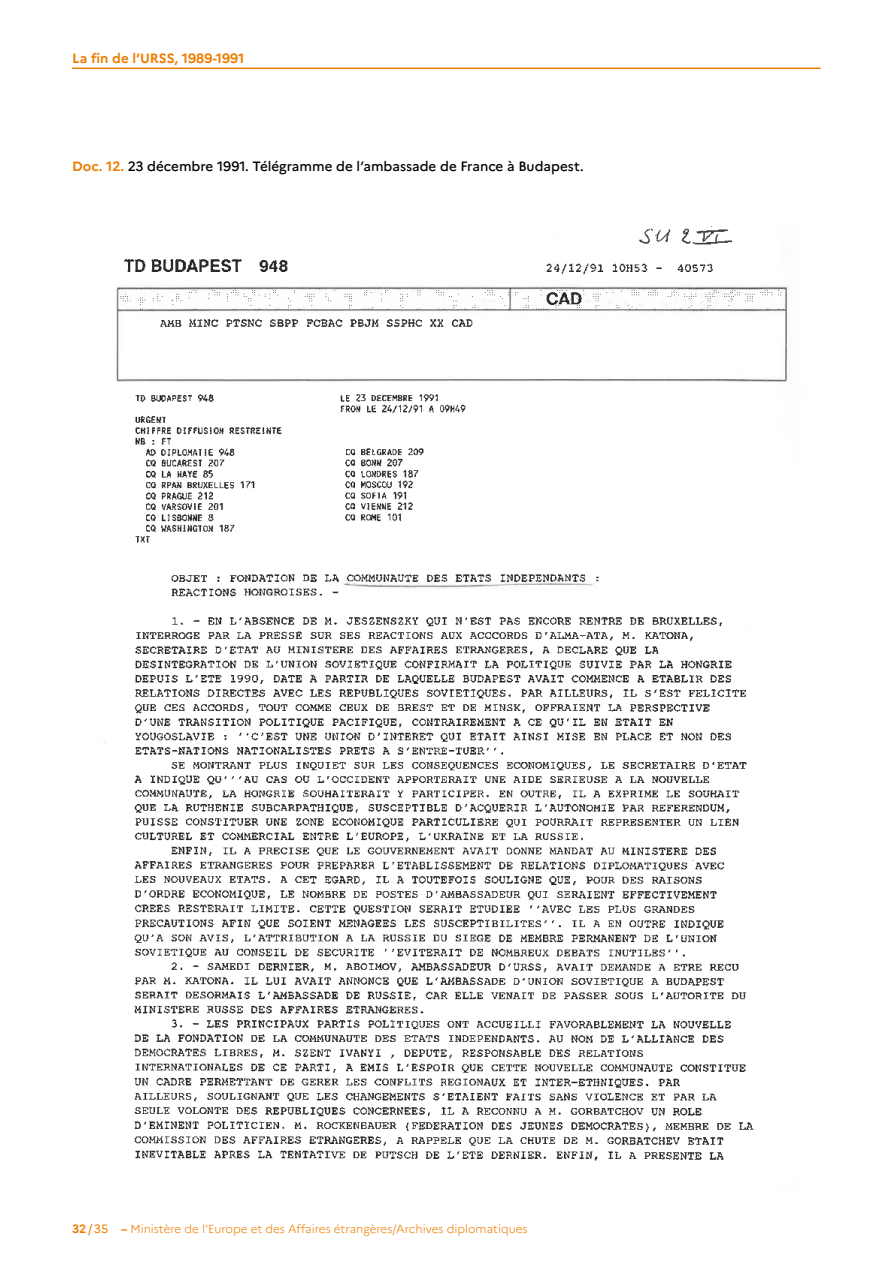
<style>
.page{position:relative;width:893px;height:1263px;background:#fff}
.page>*{position:absolute;margin:0;border:0;box-sizing:border-box;transform-origin:0 0}
.Page_doc___Dénomination{font:500 13.5px "Marianne";color:#000}
.t1{font:700 13.5px "Marianne";color:#ef7d00}
.t2{font:12px "Marianne";color:#ef7d00}
.t3{font:300 11.7px "Marianne";color:#ef7d00}
.s1{font-weight:700;color:#ef7d00}
.s2{font-weight:700}
</style>
<div class="page">
<img style="left:117px;top:259px;width:670px;height:902px">
<img style="left:639px;top:226px;width:93px;height:19px">
<hr style="left:72px;top:68px;width:749px;height:1px;background:#ef7d00">
<p class="t1" style="left:72px;top:48px;width:174px">La fin de l’URSS, 1989-1991</p>
<p class="Page_doc___Dénomination" style="left:72px;top:156px;width:513px"><span class="s1">Doc. 12.</span> 23 décembre 1991. Télégramme de l’ambassade de France à Budapest.</p>
<p class="t2" style="left:72px;top:1220px;width:37px"><span class="s2">32</span> / 35</p>
<p class="t3" style="left:121px;top:1220px;width:408px"><span class="s2">–</span> Ministère de l’Europe et des Affaires étrangères/Archives diplomatiques</p>
</div>
